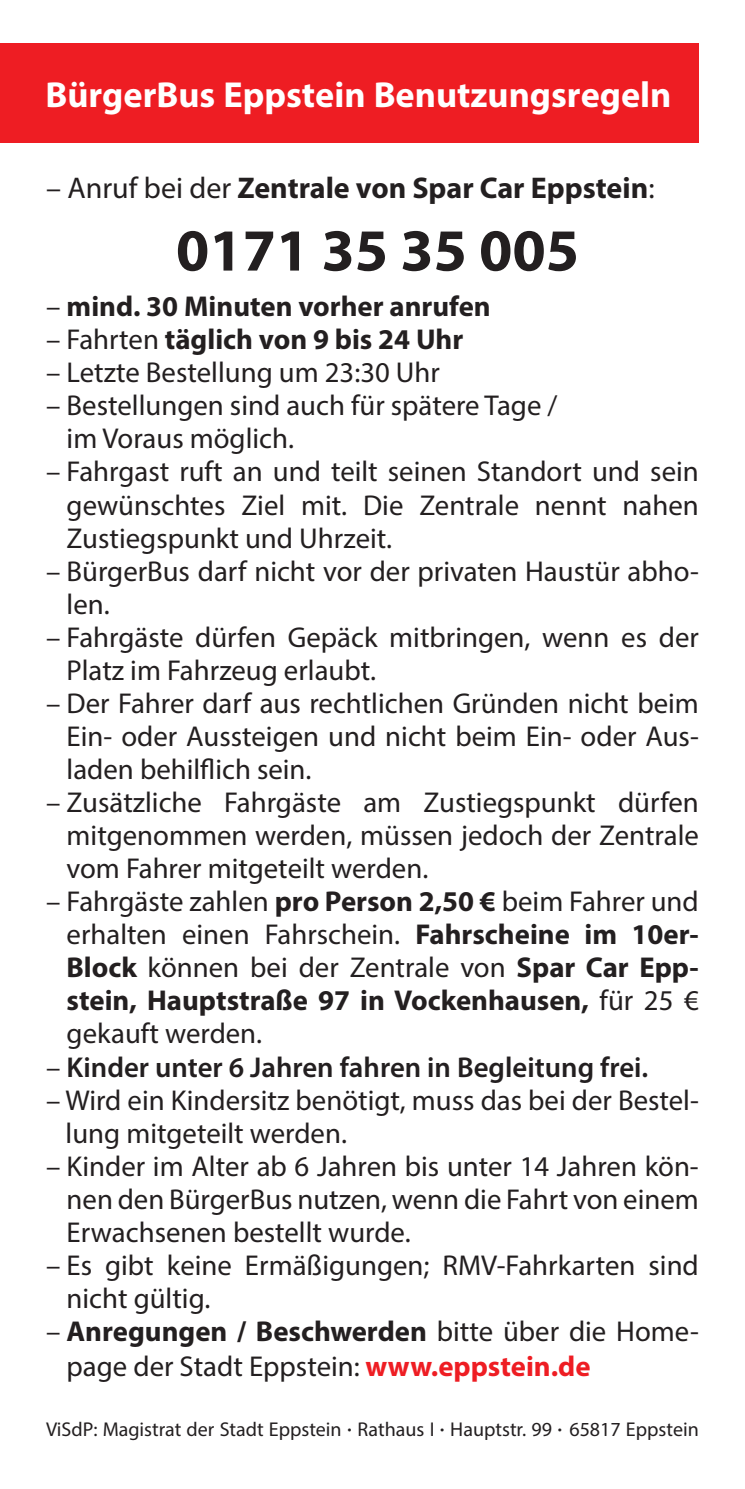
<style>
.page{position:relative;width:745px;height:1489px;background:#fff}
.page>*{position:absolute;margin:0;border:0;box-sizing:border-box;transform-origin:0 0}
.t1{font:700 60px "Myriad Pro";color:#231f20}
.t2{font:700 36.25px "Myriad Pro";color:#fff}
.t3{font:700 30px "Myriad Pro";color:#231f20}
.t4{font:28.75px/33px "Myriad Pro";color:#231f20}
.t5{font:700 28.75px "Myriad Pro";color:#231f20}
.t6{font:600 28.75px "Myriad Pro";color:#231f20}
.t7{font:20px "Myriad Pro";color:#231f20}
.s1{font-weight:400}
.s2{font-weight:700}
.s3{font-weight:700;color:#ee1d23}
.s4{font-family:"Helvetica Neue LT";font-weight:500}
</style>
<div class="page">
<div style="left:0;top:43px;width:698px;height:99px;background:#ee1d23"></div>
<p class="t2" style="left:45px;top:71px;width:627px">BürgerBus Eppstein Benutzungsregeln</p>
<p class="t3" style="left:46px;top:168px;width:609px"><span class="s1">– Anruf bei der</span> Zentrale von Spar Car Eppstein<span class="s1">:</span></p>
<h1 class="t1" style="left:176px;top:211px;width:404px">0171 35 35 005</h1>
<p class="t5" style="left:46px;top:288px;width:446px"><span class="s1">–</span> mind. 30 Minuten vorher anrufen</p>
<p class="t5" style="left:46px;top:321px;width:418px"><span class="s1">– Fahrten</span> täglich von 9 bis 24 Uhr</p>
<p class="t4" style="left:46px;top:356px;width:395px">– Letzte Bestellung um 23:30 Uhr</p>
<p class="t4" style="left:67px;top:389px;width:492px;text-indent:-20px">– Bestellungen sind auch für spätere Tage / im Voraus möglich.</p>
<p class="t4" style="left:67px;top:455px;width:633px;text-align:justify;text-indent:-20px">– Fahrgast ruft an und teilt seinen Standort und sein gewünschtes Ziel mit. Die Zentrale nennt nahen Zustiegspunkt und Uhrzeit.</p>
<p class="t4" style="left:67px;top:554px;width:633px;text-indent:-20px">– BürgerBus darf nicht vor der privaten Haustür abho&shy;len.</p>
<p class="t4" style="left:67px;top:620px;width:633px;text-indent:-20px">– Fahrgäste dürfen Gepäck mitbringen, wenn es der<br>Platz im Fahrzeug erlaubt.</p>
<p class="t4" style="left:67px;top:686px;width:633px;text-align:justify;text-indent:-20px">– Der Fahrer darf aus rechtlichen Gründen nicht beim Ein- oder Aussteigen und nicht beim Ein- oder Aus&shy;laden behilflich sein.</p>
<p class="t4" style="left:67px;top:785px;width:633px;text-align:justify;text-indent:-20px">– Zusätzliche Fahrgäste am Zustiegspunkt dürfen mitgenommen werden, müssen jedoch der Zentrale vom Fahrer mitgeteilt werden.</p>
<p class="t4" style="left:67px;top:884px;width:633px;text-align:justify;text-indent:-20px">– Fahrgäste zahlen <span class="s2">pro Person 2,50 €</span> beim Fahrer und erhalten einen Fahrschein. <span class="s2">Fahrscheine im 10er-Block</span> können bei der Zentrale von <span class="s2">Spar Car Epp&shy;stein, Hauptstraße 97 in Vockenhausen,</span> für 25 € gekauft werden.</p>
<p class="t6" style="left:46px;top:1048px;width:603px"><span class="s1">–</span> Kinder unter 6 Jahren fahren in Begleitung frei.</p>
<p class="t4" style="left:65px;top:1082px;width:634px;text-indent:-19px">– Wird ein Kindersitz benötigt, muss das bei der Bestel&shy;lung mitgeteilt werden.</p>
<p class="t4" style="left:67px;top:1148px;width:633px;text-align:justify;text-indent:-20px">– Kinder im Alter ab 6 Jahren bis unter 14 Jahren kön&shy;nen den BürgerBus nutzen, wenn die Fahrt von einem Erwachsenen bestellt wurde.</p>
<p class="t4" style="left:67px;top:1248px;width:633px;text-indent:-20px">– Es gibt keine Ermäßigungen; RMV-Fahrkarten sind nicht gültig.</p>
<p class="t4" style="left:67px;top:1313px;width:633px;line-height:35px;text-indent:-20px">– <span class="s2">Anregungen / Beschwerden</span> bitte über die Home&shy;page der Stadt Eppstein: <span class="s3">www.eppstein.de</span></p>
<p class="t7" style="left:46px;top:1416px;width:653px">ViSdP: Magistrat der Stadt Eppstein <span class="s4">·</span> Rathaus I <span class="s4">·</span> Hauptstr. 99 <span class="s4">·</span> 65817 Eppstein</p>
</div>
